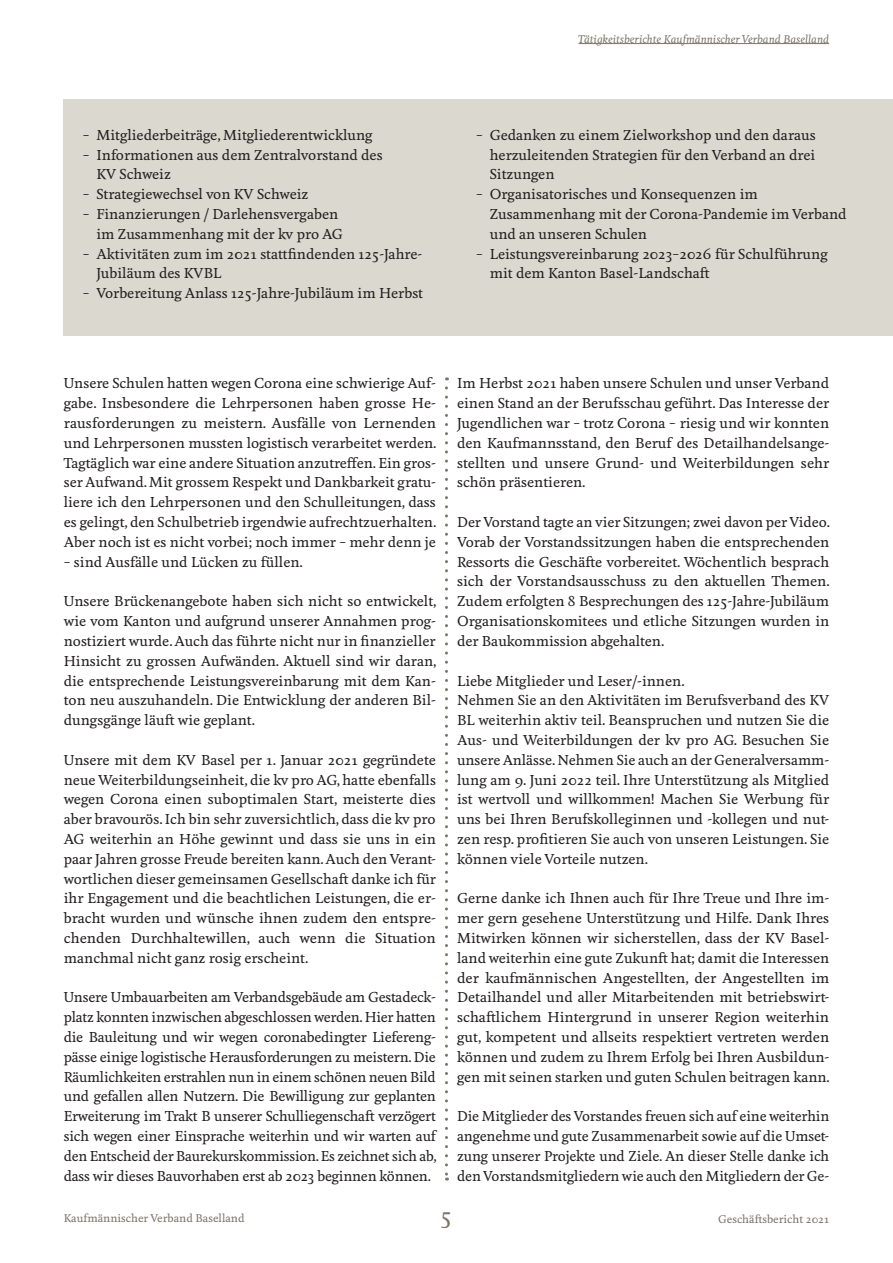
<style>
.page{position:relative;width:893px;height:1263px;background:#fff}
.page>*{position:absolute;margin:0;border:0;box-sizing:border-box;transform-origin:0 0}
.t1{font:500 21px "Feijoa";color:#7e7468}
.t2{font:500 13.5px/19.8px "Feijoa";color:#231f20;text-align:justify}
.t3{font:500 10.5px "Feijoa";color:#7e7468}
.t4{font:italic 500 10.5px "Feijoa";color:#7e7468}
</style>
<div class="page">
<hr style="left:579px;top:43px;width:250px;height:1px;background:#7e7468">
<svg style="left:445px;top:388px;width:3px;height:792px"></svg>
<div style="left:64px;top:99px;width:829px;height:236px;background:#dad8cf"></div>
<p class="t4" style="left:579px;top:32px;width:252px">Tätigkeitsberichte Kaufmännischer Verband Baselland</p>
<p class="t2" style="left:83px;top:125px;width:291px">– Mitgliederbeiträge, Mitgliederentwicklung</p>
<p class="t2" style="left:96px;top:145px;width:288px;text-indent:-14px">– Informationen aus dem Zentralvorstand des<br>KV Schweiz</p>
<p class="t2" style="left:83px;top:185px;width:227px">– Strategiewechsel von KV Schweiz</p>
<p class="t2" style="left:96px;top:205px;width:248px;text-indent:-14px">– Finanzierungen / Darlehensvergaben im Zusammenhang mit der kv pro AG</p>
<p class="t2" style="left:96px;top:244px;width:327px;text-indent:-14px">– Aktivitäten zum im 2021 stattfindenden 125-Jahre-<br>Jubiläum des KVBL</p>
<p class="t2" style="left:83px;top:284px;width:342px">– Vorbereitung Anlass 125-Jahre-Jubiläum im Herbst</p>
<p class="t2" style="left:490px;top:125px;width:328px;text-indent:-14px">– Gedanken zu einem Zielworkshop und den daraus herzuleitenden Strategien für den Verband an drei Sitzungen</p>
<p class="t2" style="left:490px;top:185px;width:358px;text-align:left;text-indent:-14px">– Organisatorisches und Konsequenzen im<br>Zusammenhang mit der Corona-Pandemie im Verband und an unseren Schulen</p>
<p class="t2" style="left:490px;top:244px;width:340px;text-indent:-14px">– Leistungsvereinbarung 2023–2026 für Schulführung mit dem Kanton Basel-Landschaft</p>
<p class="t2" style="left:64px;top:374px;width:374px;text-align:left">Unsere Schulen hatten wegen Corona eine schwierige Auf&shy;gabe. Insbesondere die Lehrpersonen haben grosse He&shy;rausforderungen zu meistern. Ausfälle von Lernenden und Lehrpersonen mussten logistisch verarbeitet werden.<br>Tagtäglich war eine andere Situation anzutreffen. Ein gros&shy;ser Aufwand. Mit grossem Respekt und Dankbarkeit gratu&shy;liere ich den Lehrpersonen und den Schulleitungen, dass es gelingt, den Schulbetrieb irgendwie aufrechtzuerhalten.<br>Aber noch ist es nicht vorbei; noch immer – mehr denn je</p>
<p class="t2" style="left:64px;top:552px;width:241px">– sind Ausfälle und Lücken zu füllen.</p>
<p class="t2" style="left:64px;top:592px;width:374px">Unsere Brückenangebote haben sich nicht so entwickelt, wie vom Kanton und aufgrund unserer Annahmen prog&shy;nostiziert wurde. Auch das führte nicht nur in finanzieller Hinsicht zu grossen Aufwänden. Aktuell sind wir daran, die entsprechende Leistungsvereinbarung mit dem Kan&shy;ton neu auszuhandeln. Die Entwicklung der anderen Bil&shy;dungsgänge läuft wie geplant.</p>
<p class="t2" style="left:64px;top:750px;width:374px">Unsere mit dem KV Basel per 1. Januar 2021 gegründete neue Weiterbildungseinheit, die kv pro AG, hatte ebenfalls wegen Corona einen suboptimalen Start, meisterte dies aber bravourös. Ich bin sehr zuversichtlich, dass die kv pro AG weiterhin an Höhe gewinnt und dass sie uns in ein paar Jahren grosse Freude bereiten kann. Auch den Verant&shy;wortlichen dieser gemeinsamen Gesellschaft danke ich für ihr Engagement und die beachtlichen Leistungen, die er&shy;bracht wurden und wünsche ihnen zudem den entspre&shy;chenden Durchhaltewillen, auch wenn die Situation manchmal nicht ganz rosig erscheint.</p>
<p class="t2" style="left:64px;top:988px;width:375px">Unsere Umbauarbeiten am Verbandsgebäude am Gestadeck&shy;platz konnten inzwischen abgeschlossen werden. Hier hatten die Bauleitung und wir wegen coronabedingter Liefereng&shy;pässe einige logistische Herausforderungen zu meistern. Die Räumlichkeiten erstrahlen nun in einem schönen neuen Bild und gefallen allen Nutzern. Die Bewilligung zur geplanten Erweiterung im Trakt B unserer Schulliegenschaft verzögert sich wegen einer Einsprache weiterhin und wir warten auf den Entscheid der Baurekurskommission. Es zeichnet sich ab, dass wir dieses Bauvorhaben erst ab 2023 beginnen können.</p>
<p class="t2" style="left:457px;top:374px;width:374px">Im Herbst 2021 haben unsere Schulen und unser Verband einen Stand an der Berufsschau geführt. Das Interesse der Jugendlichen war – trotz Corona – riesig und wir konnten den Kaufmannsstand, den Beruf des Detailhandelsange&shy;stellten und unsere Grund- und Weiterbildungen sehr schön präsentieren.</p>
<p class="t2" style="left:457px;top:513px;width:374px">Der Vorstand tagte an vier Sitzungen; zwei davon per Video.<br>Vorab der Vorstandssitzungen haben die entsprechenden Ressorts die Geschäfte vorbereitet. Wöchentlich besprach sich der Vorstandsausschuss zu den aktuellen Themen.<br>Zudem erfolgten 8 Besprechungen des 125-Jahre-Jubiläum Organisationskomitees und etliche Sitzungen wurden in der Baukommission abgehalten.</p>
<p class="t2" style="left:457px;top:671px;width:374px;text-align:left">Liebe Mitglieder und Leser/-innen.<br>Nehmen Sie an den Aktivitäten im Berufsverband des KV BL weiterhin aktiv teil. Beanspruchen und nutzen Sie die Aus- und Weiterbildungen der kv pro AG. Besuchen Sie unsere Anlässe. Nehmen Sie auch an der Generalversamm&shy;lung am 9. Juni 2022 teil. Ihre Unterstützung als Mitglied ist wertvoll und willkommen! Machen Sie Werbung für uns bei Ihren Berufskolleginnen und -kollegen und nut&shy;zen resp. profitieren Sie auch von unseren Leistungen. Sie können viele Vorteile nutzen.</p>
<p class="t2" style="left:457px;top:889px;width:374px">Gerne danke ich Ihnen auch für Ihre Treue und Ihre im&shy;mer gern gesehene Unterstützung und Hilfe. Dank Ihres Mitwirken können wir sicherstellen, dass der KV Basel&shy;land weiterhin eine gute Zukunft hat; damit die Interessen der kaufmännischen Angestellten, der Angestellten im Detailhandel und aller Mitarbeitenden mit betriebswirt&shy;schaftlichem Hintergrund in unserer Region weiterhin gut, kompetent und allseits respektiert vertreten werden können und zudem zu Ihrem Erfolg bei Ihren Ausbildun&shy;gen mit seinen starken und guten Schulen beitragen kann.</p>
<p class="t2" style="left:457px;top:1107px;width:374px">Die Mitglieder des Vorstandes freuen sich auf eine weiterhin angenehme und gute Zusammenarbeit sowie auf die Umset&shy;zung unserer Projekte und Ziele. An dieser Stelle danke ich den Vorstandsmitgliedern wie auch den Mitgliedern der Ge-</p>
<p class="t3" style="left:64px;top:1212px;width:182px">Kaufmännischer Verband Baselland</p>
<h1 class="t1" style="left:441px;top:1201px;width:13px">5</h1>
<p class="t3" style="left:718px;top:1212px;width:112px">Geschäftsbericht 2021</p>
</div>
